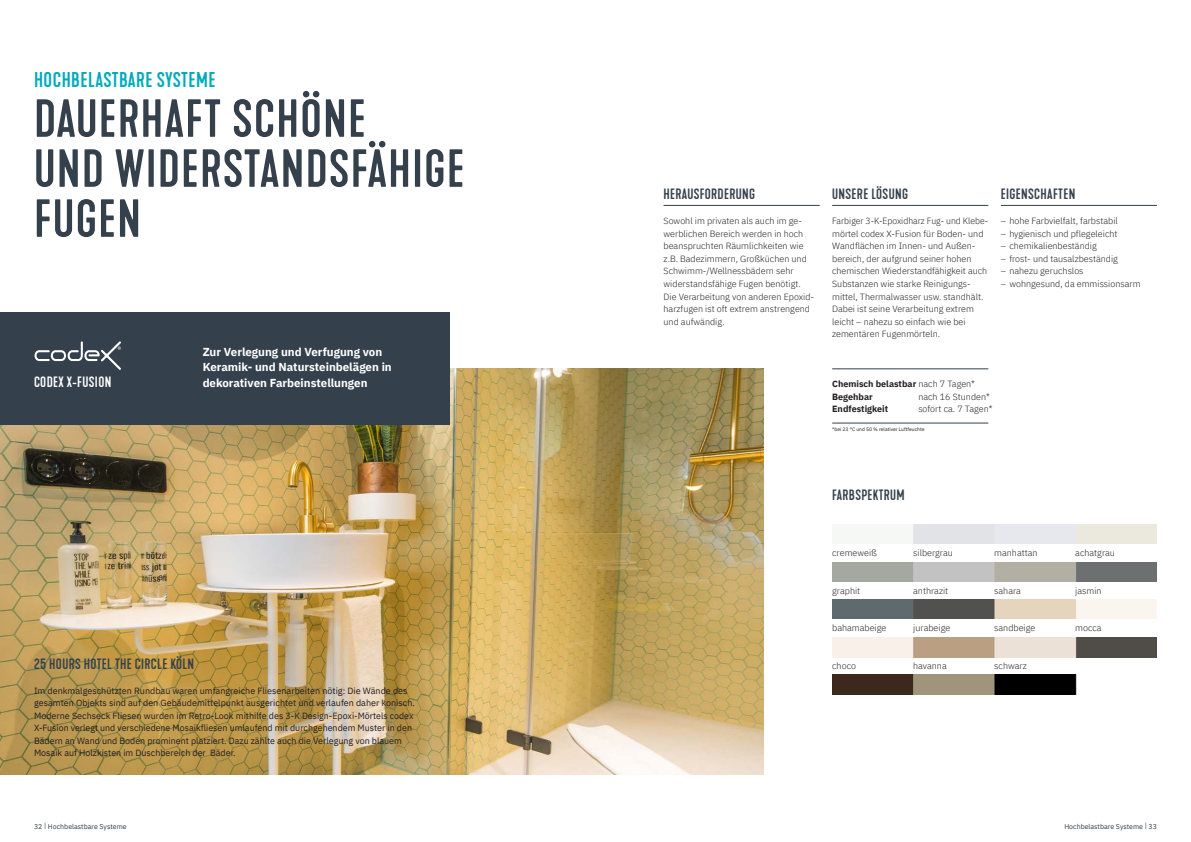
<style>
.page{position:relative;width:1191px;height:842px;background:#fff}
.page>*{position:absolute;margin:0;border:0;box-sizing:border-box;transform-origin:0 0}
.HEADLINE_-_KAPRA_50{font:500 50px/50px "Kapra Neue";letter-spacing:.025em;color:#34404b}
.HEADLINE_-_KAPRA_50-2{font:500 20px "Kapra Neue";letter-spacing:.025em;color:#00aabc}
.HEADLINE_COPY___LINE{font:500 14px "Kapra Neue";letter-spacing:.025em;color:#34404b}
.HEADLINE_COPY_-_KAPR{font:500 14px "Kapra Neue";letter-spacing:.025em;color:#34404b}
.HEADLINE_COPY_-_KAPR-2{font:500 14px "Kapra Neue";letter-spacing:.025em;color:#fff}
.COPY_IBM_PLEX_SANS{font:700 11.5px/15.6px "IBM Plex Sans";color:#fff}
.COPY_-_IBM_PLEX_SANS{font:300 9px/12.5px "IBM Plex Sans";color:#231f20}
.COPY_-_IBM_PLEX_SANS-2{font:9px/12.5px "IBM Plex Sans";color:#231f20}
.COPY_-_IBM_PLEX_SANS-3{font:300 9px/12.5px "IBM Plex Sans";color:#231f20;scale:.96 1}
.COPY_-_IBM_PLEX_SANS-4{font:700 9px "IBM Plex Sans";color:#231f20}
.PAGINA_KAPITELNAME_L{font:7px "IBM Plex Sans";color:#34404b}
.MARGIN_-_IBM_PLEX_SA{font:5px "IBM Plex Sans";color:#231f20}
.s1{font-weight:300}
</style>
<div class="page">
<img style="left:0;top:368px;width:763px;height:407px">
<div style="left:0;top:312px;width:449px;height:113px;background:#34404b"></div>
<hr style="left:663px;top:205px;width:156px;height:1px;background:#34404b">
<hr style="left:832px;top:205px;width:156px;height:1px;background:#34404b">
<hr style="left:1000px;top:205px;width:157px;height:1px;background:#34404b">
<hr style="left:832px;top:369px;width:156px;height:1px;background:#34404b">
<hr style="left:832px;top:423px;width:156px;height:1px;background:#34404b">
<svg style="left:34px;top:341px;width:87px;height:29px"></svg>
<img style="left:832px;top:562px;width:324px;height:19px">
<img style="left:832px;top:599px;width:324px;height:19px">
<img style="left:832px;top:638px;width:324px;height:19px">
<img style="left:832px;top:675px;width:245px;height:19px">
<p class="HEADLINE_-_KAPRA_50-2" style="left:34px;top:67px;width:183px">HOCHBELASTBARE SYSTEME</p>
<p class="HEADLINE_-_KAPRA_50" style="left:34px;top:95px;width:432px">DAUERHAFT SCHÖNE<br>UND WIDERSTANDSFÄHIGE<br>FUGEN</p>
<p class="COPY_IBM_PLEX_SANS" style="left:203px;top:343px;width:191px">Zur Verlegung und Verfugung von<br>Keramik- und Natursteinbelägen in</p>
<p class="HEADLINE_COPY_-_KAPR-2" style="left:34px;top:373px;width:79px">CODEX X-FUSION</p>
<p class="COPY_IBM_PLEX_SANS" style="left:203px;top:374px;width:166px">dekorativen Farbeinstellungen</p>
<p class="HEADLINE_COPY_-_KAPR" style="left:34px;top:655px;width:162px">25 HOURS HOTEL THE CIRCLE KÖLN</p>
<p class="COPY_-_IBM_PLEX_SANS-2" style="left:34px;top:683px;width:382px">Im denkmalgeschützten Rundbau waren umfangreiche Fliesenarbeiten nötig: Die Wände des gesamten Objekts sind auf den Gebäudemittelpunkt ausgerichtet und verlaufen daher konisch.<br>Moderne Sechseck Fliesen wurden im Retro-Look mithilfe des 3-K Design-Epoxi-Mörtels codex X-Fusion verlegt und verschiedene Mosaikfliesen umlaufend mit durchgehendem Muster in den Bädern an Wand und Boden prominent platziert. Dazu zählte auch die Verlegung von blauem Mosaik auf Holzkisten im Duschbereich der Bäder.</p>
<p class="HEADLINE_COPY___LINE" style="left:663px;top:186px;width:93px">HERAUSFORDERUNG</p>
<p class="HEADLINE_COPY___LINE" style="left:832px;top:186px;width:77px">UNSERE LÖSUNG</p>
<p class="HEADLINE_COPY___LINE" style="left:1000px;top:186px;width:76px">EIGENSCHAFTEN</p>
<p class="COPY_-_IBM_PLEX_SANS" style="left:663px;top:214px;width:152px">Sowohl im privaten als auch im ge&shy;werblichen Bereich werden in hoch beanspruchten Räumlichkeiten wie z.B. Badezimmern, Großküchen und<br>Schwimm-/Wellnessbädern sehr widerstandsfähige Fugen benötigt.<br>Die Verarbeitung von anderen Epoxid&shy;harzfugen ist oft extrem anstrengend und aufwändig.</p>
<p class="COPY_-_IBM_PLEX_SANS-3" style="left:832px;top:214px;width:164px">Farbiger 3-K-Epoxidharz Fug- und Klebe&shy;mörtel codex X-Fusion für Boden- und Wandflächen im Innen- und Außen&shy;bereich, der aufgrund seiner hohen chemischen Wiederstandfähigkeit auch Substanzen wie starke Reinigungs&shy;mittel, Thermalwasser usw. standhält.<br>Dabei ist seine Verarbeitung extrem leicht – nahezu so einfach wie bei zementären Fugenmörteln.</p>
<p class="COPY_-_IBM_PLEX_SANS" style="left:1000px;top:214px;width:119px">– hohe Farbvielfalt, farbstabil</p>
<p class="COPY_-_IBM_PLEX_SANS" style="left:1000px;top:227px;width:118px">– hygienisch und pflegeleicht</p>
<p class="COPY_-_IBM_PLEX_SANS" style="left:1000px;top:239px;width:98px">– chemikalienbeständig</p>
<p class="COPY_-_IBM_PLEX_SANS" style="left:1000px;top:252px;width:119px">– frost- und tausalzbeständig</p>
<p class="COPY_-_IBM_PLEX_SANS" style="left:1000px;top:264px;width:84px">– nahezu geruchslos</p>
<p class="COPY_-_IBM_PLEX_SANS" style="left:1000px;top:277px;width:141px">– wohngesund, da emmissionsarm</p>
<p class="COPY_-_IBM_PLEX_SANS-4" style="left:832px;top:377px;width:144px">Chemisch belastbar <span class="s1">nach 7 Tagen*</span></p>
<p class="COPY_-_IBM_PLEX_SANS-4" style="left:832px;top:389px;width:42px">Begehbar</p>
<p class="COPY_-_IBM_PLEX_SANS" style="left:918px;top:389px;width:73px">nach 16 Stunden*</p>
<p class="COPY_-_IBM_PLEX_SANS-4" style="left:832px;top:402px;width:58px">Endfestigkeit</p>
<p class="COPY_-_IBM_PLEX_SANS" style="left:918px;top:402px;width:76px">sofort ca. 7 Tagen*</p>
<p class="MARGIN_-_IBM_PLEX_SA" style="left:832px;top:425px;width:94px">*bei 23 °C und 50 % relativer Luftfeuchte</p>
<p class="HEADLINE_COPY_-_KAPR" style="left:832px;top:486px;width:74px">FARBSPEKTRUM</p>
<p class="COPY_-_IBM_PLEX_SANS" style="left:832px;top:546px;width:46px">cremeweiß</p>
<p class="COPY_-_IBM_PLEX_SANS" style="left:913px;top:546px;width:41px">silbergrau</p>
<p class="COPY_-_IBM_PLEX_SANS" style="left:994px;top:546px;width:45px">manhattan</p>
<p class="COPY_-_IBM_PLEX_SANS" style="left:1075px;top:546px;width:41px">achatgrau</p>
<p class="COPY_-_IBM_PLEX_SANS" style="left:832px;top:583px;width:30px">graphit</p>
<p class="COPY_-_IBM_PLEX_SANS" style="left:913px;top:583px;width:37px">anthrazit</p>
<p class="COPY_-_IBM_PLEX_SANS" style="left:994px;top:583px;width:28px">sahara</p>
<p class="COPY_-_IBM_PLEX_SANS" style="left:1075px;top:583px;width:28px">jasmin</p>
<p class="COPY_-_IBM_PLEX_SANS" style="left:832px;top:621px;width:56px">bahamabeige</p>
<p class="COPY_-_IBM_PLEX_SANS" style="left:913px;top:621px;width:39px">jurabeige</p>
<p class="COPY_-_IBM_PLEX_SANS" style="left:994px;top:621px;width:43px">sandbeige</p>
<p class="COPY_-_IBM_PLEX_SANS" style="left:1075px;top:621px;width:28px">mocca</p>
<p class="COPY_-_IBM_PLEX_SANS" style="left:832px;top:658px;width:25px">choco</p>
<p class="COPY_-_IBM_PLEX_SANS" style="left:913px;top:658px;width:35px">havanna</p>
<p class="COPY_-_IBM_PLEX_SANS" style="left:994px;top:658px;width:34px">schwarz</p>
<p class="PAGINA_KAPITELNAME_L" style="left:34px;top:821px;width:94px">32 | Hochbelastbare Systeme</p>
<p class="PAGINA_KAPITELNAME_L" style="left:1064px;top:821px;width:94px">Hochbelastbare Systeme | 33</p>
</div>
